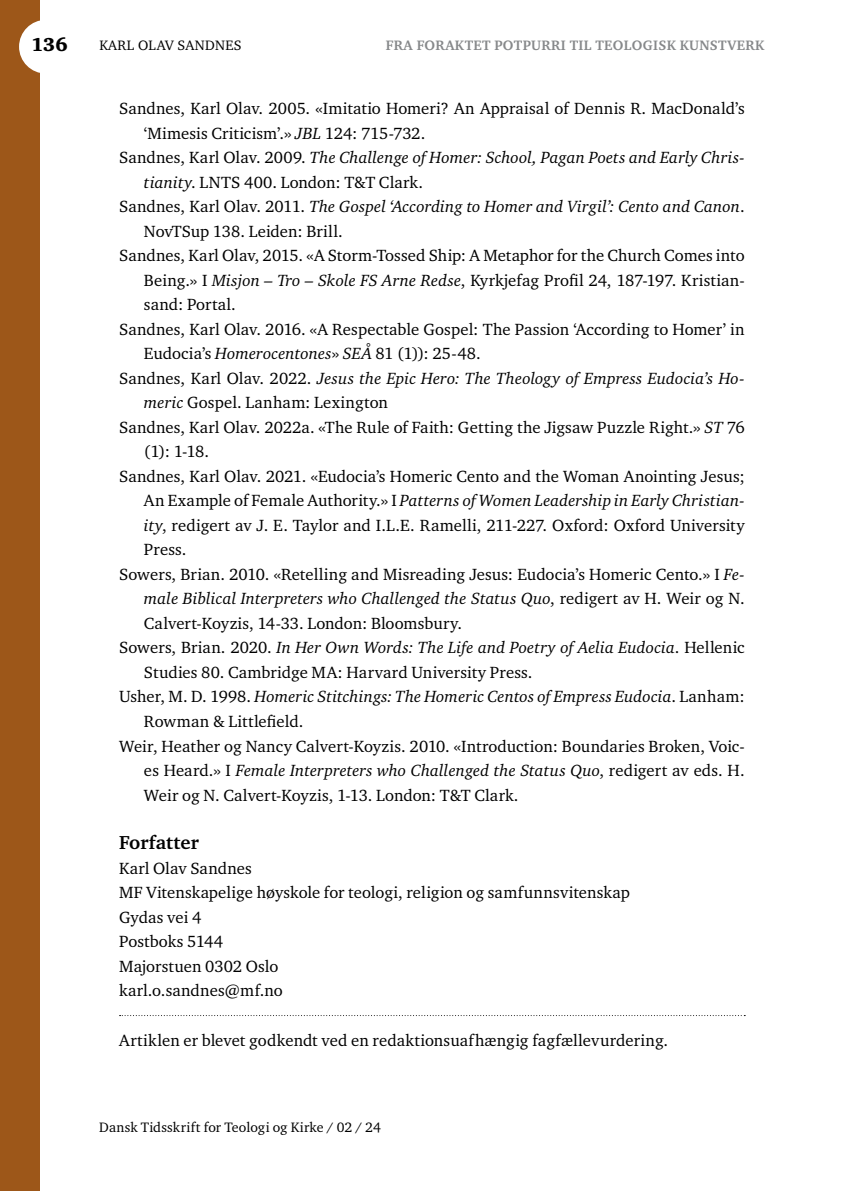
<style>
.page{position:relative;width:844px;height:1191px;background:#fff}
.page>*{position:absolute;margin:0;border:0;box-sizing:border-box;transform-origin:0 0}
.t1{font:700 19.25px "Charter ITC Std";letter-spacing:.005em;color:#000}
.t2{font:900 19.25px "Charter ITC Std";color:#000}
.t3{font:16.62px/24.5px "Charter ITC Std";letter-spacing:.005em;color:#000}
.t4{font:italic 16.62px "Charter ITC Std";letter-spacing:.01em;color:#000}
.t5{font:14px "Charter ITC Std";letter-spacing:.015em;color:#000}
.t6{font:700 14px "Charter ITC Std";letter-spacing:.025em;color:#86888a}
.s1{font-style:italic}
.s2{font-style:normal}
</style>
<div class="page">
<div style="left:0;top:0;width:40px;height:1191px;background:#9d5719"></div>
<div style="left:19px;top:20px;width:54px;height:54px;background:#fff;border-radius:50%"></div>
<svg style="left:119px;top:1015px;width:626px;height:1px"></svg>
<p class="t2" style="left:31px;top:33px;width:38px">136</p>
<p class="t5" style="left:99px;top:37px;width:144px">KARL OLAV SANDNES</p>
<p class="t6" style="left:386px;top:37px;width:380px">FRA FORAKTET POTPURRI TIL TEOLOGISK KUNSTVERK</p>
<p class="t3" style="left:119px;top:96px;width:627px">Sandnes, Karl Olav. 2005. «Imitatio Homeri? An Appraisal of Dennis R. MacDonald’s</p>
<p class="t3" style="left:144px;top:120px;width:283px">‘Mimesis Criticism’.» <span class="s1">JBL</span> 124: 715-732.</p>
<p class="t4" style="left:119px;top:147px;width:627px"><span class="s2">Sandnes, Karl Olav. 2009.</span> The Challenge of Homer: School, Pagan Poets and Early Chris-</p>
<p class="t3" style="left:144px;top:169px;width:280px"><span class="s1">tianity</span>. LNTS 400. London: T&amp;T Clark.</p>
<p class="t4" style="left:119px;top:196px;width:627px"><span class="s2">Sandnes, Karl Olav. 2011.</span> The Gospel ‘According to Homer and Virgil’: Cento and Canon<span class="s2">.</span></p>
<p class="t3" style="left:144px;top:218px;width:200px">NovTSup 138. Leiden: Brill.</p>
<p class="t3" style="left:119px;top:243px;width:627px">Sandnes, Karl Olav, 2015. «A Storm-Tossed Ship: A Metaphor for the Church Comes into</p>
<p class="t3" style="left:144px;top:267px;width:602px">Being.» I <span class="s1">Misjon – Tro – Skole FS Arne Redse</span>, Kyrkjefag Profil 24, 187-197. Kristian-</p>
<p class="t3" style="left:144px;top:292px;width:93px">sand: Portal.</p>
<p class="t3" style="left:119px;top:316px;width:627px">Sandnes, Karl Olav. 2016. «A Respectable Gospel: The Passion ‘According to Homer’ in</p>
<p class="t3" style="left:144px;top:341px;width:338px">Eudocia’s <span class="s1">Homerocentones</span>» <span class="s1">SEÅ</span> 81 (1)): 25-48.</p>
<p class="t4" style="left:119px;top:368px;width:627px"><span class="s2">Sandnes, Karl Olav. 2022.</span> Jesus the Epic Hero: The Theology of Empress Eudocia’s Ho-</p>
<p class="t3" style="left:144px;top:390px;width:245px"><span class="s1">meric</span> Gospel. Lanham: Lexington</p>
<p class="t3" style="left:119px;top:414px;width:627px">Sandnes, Karl Olav. 2022a. «The Rule of Faith: Getting the Jigsaw Puzzle Right.» <span class="s1">ST</span> 76</p>
<p class="t3" style="left:144px;top:439px;width:66px">(1): 1-18.</p>
<p class="t3" style="left:119px;top:463px;width:627px">Sandnes, Karl Olav. 2021. «Eudocia’s Homeric Cento and the Woman Anointing Jesus;</p>
<p class="t4" style="left:144px;top:490px;width:602px"><span class="s2">An Example of Female Authority.» I</span> Patterns of Women Leadership in Early Christian-</p>
<p class="t3" style="left:144px;top:512px;width:602px"><span class="s1">ity</span>, redigert av J. E. Taylor and I.L.E. Ramelli, 211-227. Oxford: Oxford University</p>
<p class="t3" style="left:144px;top:537px;width:44px">Press.</p>
<p class="t3" style="left:119px;top:561px;width:627px">Sowers, Brian. 2010. «Retelling and Misreading Jesus: Eudocia’s Homeric Cento.» I <span class="s1">Fe-</span></p>
<p class="t4" style="left:144px;top:588px;width:602px">male Biblical Interpreters who Challenged the Status Quo<span class="s2">, redigert av H. Weir og N.</span></p>
<p class="t3" style="left:144px;top:611px;width:319px">Calvert-Koyzis, 14-33. London: Bloomsbury.</p>
<p class="t4" style="left:119px;top:637px;width:627px"><span class="s2">Sowers, Brian. 2020.</span> In Her Own Words: The Life and Poetry of Aelia Eudocia<span class="s2">. Hellenic</span></p>
<p class="t3" style="left:144px;top:660px;width:390px">Studies 80. Cambridge MA: Harvard University Press.</p>
<p class="t4" style="left:119px;top:686px;width:627px"><span class="s2">Usher, M. D. 1998.</span> Homeric Stitchings: The Homeric Centos of Empress Eudocia<span class="s2">. Lanham:</span></p>
<p class="t3" style="left:144px;top:709px;width:161px">Rowman &amp; Littlefield.</p>
<p class="t3" style="left:119px;top:733px;width:627px">Weir, Heather og Nancy Calvert-Koyzis. 2010. «Introduction: Boundaries Broken, Voic-</p>
<p class="t4" style="left:144px;top:760px;width:602px"><span class="s2">es Heard.» I</span> Female Interpreters who Challenged the Status Quo<span class="s2">, redigert av eds. H.</span></p>
<p class="t3" style="left:144px;top:782px;width:376px">Weir og N. Calvert-Koyzis, 1-13. London: T&amp;T Clark.</p>
<p class="t1" style="left:119px;top:831px;width:81px">Forfatter</p>
<p class="t3" style="left:119px;top:855px;width:512px">Karl Olav Sandnes<br>MF Vitenskapelige høyskole for teologi, religion og samfunnsvitenskap<br>Gydas vei 4<br>Postboks 5144<br>Majorstuen 0302 Oslo<br>karl.o.sandnes@mf.no</p>
<p class="t3" style="left:119px;top:1027px;width:550px">Artiklen er blevet godkendt ved en redaktionsuafhængig fagfællevurdering.</p>
<p class="t5" style="left:99px;top:1118px;width:283px">Dansk Tidsskrift for Teologi og Kirke / 02 / 24</p>
</div>
